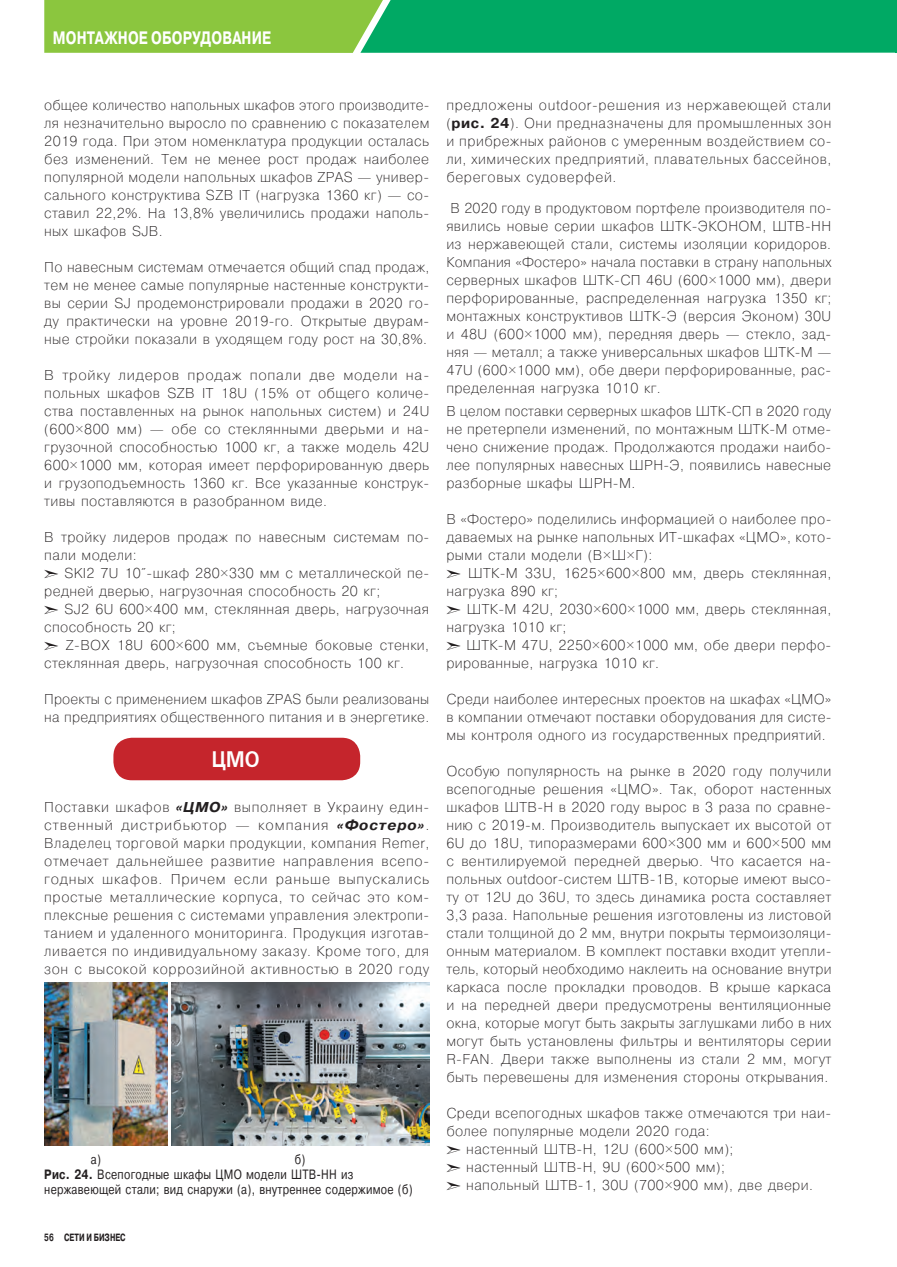
<style>
.page{position:relative;width:897px;height:1267px;background:#fff}
.page>*{position:absolute;margin:0;border:0;box-sizing:border-box;transform-origin:0 0}
.t1{font:600 22.5px "Free Set";color:#fff;scale:.85 1}
.t2{font:700 18px "Pragmatica";letter-spacing:.01em;color:#fff;scale:.75 1}
.t3{font:200 14.25px/18px "Pragmatica";letter-spacing:.025em;color:#231f20;text-align:justify}
.t4{font:13.5px/15px "Pragmatica";letter-spacing:.025em;color:#231f20;scale:.8 1}
.t5{font:700 10.5px "Pragmatica";color:#231f20;scale:.7 1}
.s1{font-weight:700;font-style:italic}
.s2{font-weight:700}
</style>
<div class="page">
<div style="left:113px;top:737px;width:247px;height:43px;background:#c5252c;border-radius:18px"></div>
<img style="left:44px;top:982px;width:124px;height:163px">
<img style="left:171px;top:982px;width:258px;height:163px">
<svg style="left:44px;top:0;width:853px;height:53px;background:#37b557"></svg>
<p class="t2" style="left:53px;top:26px;width:265px">Монтажное оборудование</p>
<p class="t3" style="left:44px;top:95px;width:386px">общее количество напольных шкафов этого производите&shy;ля незначительно выросло по сравнению с показателем 2019 года. При этом номенклатура продукции осталась без изменений. Тем не менее рост продаж наиболее популярной модели напольных шкафов ZPAS — универ&shy;сального конструктива SZB IT (нагрузка 1360 кг) — со&shy;ставил 22,2%. На 13,8% увеличились продажи наполь&shy;ных шкафов SJB.</p>
<p class="t3" style="left:44px;top:257px;width:386px">По навесным системам отмечается общий спад продаж, тем не менее самые популярные настенные конструкти&shy;вы серии SJ продемонстрировали продажи в 2020 го&shy;ду практически на уровне 2019‑го. Открытые двурам&shy;ные стройки показали в уходящем году рост на 30,8%.</p>
<p class="t3" style="left:44px;top:365px;width:386px">В тройку лидеров продаж попали две модели на&shy;польных шкафов SZB IT 18U (15% от общего количе&shy;ства поставленных на рынок напольных систем) и 24U (600×800 мм) — обе со стеклянными дверьми и на&shy;грузочной способностью 1000 кг, а также модель 42U 600×1000 мм, которая имеет перфорированную дверь и грузоподъемность 1360 кг. Все указанные конструк&shy;тивы поставляются в разобранном виде.</p>
<p class="t3" style="left:44px;top:527px;width:386px">В тройку лидеров продаж по навесным системам по&shy;пали модели:</p>
<p class="t3" style="left:44px;top:563px;width:386px;text-indent:20px">SKI2 7U 10˝-шкаф 280×330 мм с металлической пе&shy;редней дверью, нагрузочная способность 20 кг;</p>
<p class="t3" style="left:44px;top:599px;width:386px;text-indent:20px">SJ2 6U 600×400 мм, стеклянная дверь, нагрузочная способность 20 кг;</p>
<p class="t3" style="left:44px;top:635px;width:386px;text-indent:22px">Z‑BOX 18U 600×600 мм, съемные боковые стенки, стеклянная дверь, нагрузочная способность 100 кг.</p>
<p class="t3" style="left:44px;top:689px;width:386px">Проекты с применением шкафов ZPAS были реализованы на предприятиях общественного питания и в энергетике.</p>
<h1 class="t1" style="left:212px;top:746px;width:57px">ЦМО</h1>
<p class="t3" style="left:44px;top:797px;width:386px">Поставки шкафов <span class="s1">«ЦМО»</span> выполняет в Украину един&shy;ственный дистрибьютор — компания <span class="s1">«Фостеро»</span>.<br>Владелец торговой марки продукции, компания Remer, отмечает дальнейшее развитие направления всепо&shy;годных шкафов. Причем если раньше выпускались простые металлические корпуса, то сейчас это ком&shy;плексные решения с системами управления электропи&shy;танием и удаленного мониторинга. Продукция изготав&shy;ливается по индивидуальному заказу. Кроме того, для зон с высокой коррозийной активностью в 2020 году</p>
<p class="t4" style="left:44px;top:1152px;width:462px;text-indent:250px">б)<br><span class="s2">Рис. 24.</span> Всепогодные шкафы ЦМО модели ШТВ‑ НН из нержавеющей стали; вид снаружи (а), внутреннее содержимое (б)</p>
<p class="t4" style="left:91px;top:1152px;width:14px">а)</p>
<p class="t5" style="left:44px;top:1230px;width:118px">56 СЕТИ И БИЗНЕС</p>
<p class="t3" style="left:446px;top:95px;width:386px">предложены outdoor-решения из нержавеющей стали (<span class="s2">рис. 24</span>). Они предназначены для промышленных зон и прибрежных районов с умеренным воздействием со&shy;ли, химических предприятий, плавательных бассейнов, береговых судоверфей.</p>
<p class="t3" style="left:446px;top:198px;width:386px;text-align:left">В 2020 году в продуктовом портфеле производителя по&shy;явились новые серии шкафов ШТК‑ЭКОНОМ, ШТВ‑НН из нержавеющей стали, системы изоляции коридоров.<br>Компания «Фостеро» начала поставки в страну напольных серверных шкафов ШТК‑СП 46U (600×1000 мм), двери перфорированные, распределенная нагрузка 1350 кг; монтажных конструктивов ШТК‑Э (версия Эконом) 30U и 48U (600×1000 мм), передняя дверь — стекло, зад&shy;няя — металл; а также универсальных шкафов ШТК‑М — 47U (600×1000 мм), обе двери перфорированные, рас&shy;пределенная нагрузка 1010 кг.</p>
<p class="t3" style="left:446px;top:401px;width:386px">В целом поставки серверных шкафов ШТК‑СП в 2020 году не претерпели изменений, по монтажным ШТК‑М отме&shy;чено снижение продаж. Продолжаются продажи наибо&shy;лее популярных навесных ШРН‑Э, появились навесные разборные шкафы ШРН‑М.</p>
<p class="t3" style="left:446px;top:509px;width:386px">В «Фостеро» поделились информацией о наиболее про&shy;даваемых на рынке напольных ИТ‑шкафах «ЦМО», кото&shy;рыми стали модели (В×Ш×Г):</p>
<p class="t3" style="left:446px;top:563px;width:386px;text-indent:22px">ШТК‑М 33U, 1625×600×800 мм, дверь стеклянная, нагрузка 890 кг;</p>
<p class="t3" style="left:446px;top:599px;width:386px;text-indent:20px">ШТК‑М 42U, 2030×600×1000 мм, дверь стеклянная, нагрузка 1010 кг;</p>
<p class="t3" style="left:446px;top:635px;width:386px;text-indent:20px">ШТК‑М 47U, 2250×600×1000 мм, обе двери перфо&shy;рированные, нагрузка 1010 кг.</p>
<p class="t3" style="left:446px;top:689px;width:386px">Среди наиболее интересных проектов на шкафах «ЦМО» в компании отмечают поставки оборудования для систе&shy;мы контроля одного из государственных предприятий.</p>
<p class="t3" style="left:446px;top:761px;width:386px">Особую популярность на рынке в 2020 году получили всепогодные решения «ЦМО». Так, оборот настенных шкафов ШТВ‑Н в 2020 году вырос в 3 раза по сравне&shy;нию с 2019‑м. Производитель выпускает их высотой от 6U до 18U, типоразмерами 600×300 мм и 600×500 мм с вентилируемой передней дверью. Что касается на&shy;польных outdoor-систем ШТВ‑1В, которые имеют высо&shy;ту от 12U до 36U, то здесь динамика роста составляет 3,3 раза. Напольные решения изготовлены из листовой стали толщиной до 2 мм, внутри покрыты термоизоляци&shy;онным материалом. В комплект поставки входит утепли&shy;тель, который необходимо наклеить на основание внутри каркаса после прокладки проводов. В крыше каркаса и на передней двери предусмотрены вентиляционные окна, которые могут быть закрыты заглушками либо в них могут быть установлены фильтры и вентиляторы серии R‑FAN. Двери также выполнены из стали 2 мм, могут быть перевешены для изменения стороны открывания.</p>
<p class="t3" style="left:446px;top:1103px;width:386px">Среди всепогодных шкафов также отмечаются три наи-</p>
<p class="t3" style="left:446px;top:1121px;width:265px">более популярные модели 2020 года:</p>
<p class="t3" style="left:466px;top:1139px;width:268px">настенный ШТВ‑Н, 12U (600×500 мм);</p>
<p class="t3" style="left:466px;top:1157px;width:260px">настенный ШТВ‑Н, 9U (600×500 мм);</p>
<p class="t3" style="left:466px;top:1175px;width:348px">напольный ШТВ‑1, 30U (700×900 мм), две двери.</p>
</div>
